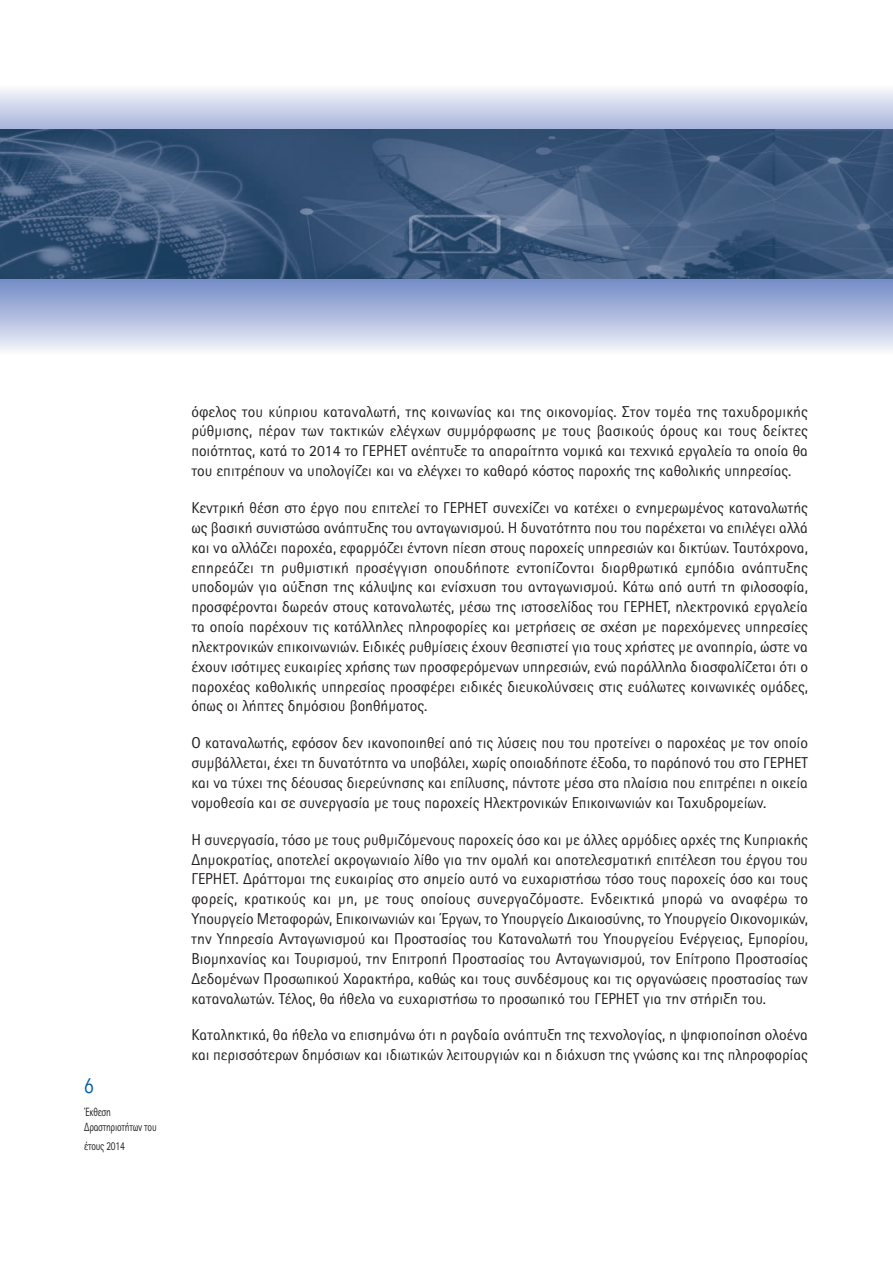
<style>
.page{position:relative;width:893px;height:1263px;background:#fff}
.page>*{position:absolute;margin:0;border:0;box-sizing:border-box;transform-origin:0 0}
.t1{font:21px "Avenir Next Condensed";color:#015aaa}
.t2{font:15.75px/19.8px "Rotis Sans Hel";color:#231f20;text-align:justify}
.t3{font:12px/15.1px "Rotis Sans Hel";letter-spacing:-.025em;color:#231f20;scale:.8 1}
</style>
<div class="page">
<img style="left:0;top:89px;width:893px;height:262px">
<img style="left:0;top:130px;width:893px;height:149px">
<h1 class="t1" style="left:84px;top:1071px;width:11px">6</h1>
<p class="t3" style="left:84px;top:1105px;width:92px">Έκθεση<br>Δραστηριοτήτων του</p>
<p class="t3" style="left:84px;top:1140px;width:52px">έτους 2014</p>
<p class="t2" style="left:191px;top:403px;width:618px">όφελος του κύπριου καταναλωτή, της κοινωνίας και της οικονομίας. Στον τομέα της ταχυδρομικής ρύθμισης, πέραν των τακτικών ελέγχων συμμόρφωσης με τους βασικούς όρους και τους δείκτες ποιότητας, κατά το 2014 το ΓΕΡΗΕΤ ανέπτυξε τα απαραίτητα νομικά και τεχνικά εργαλεία τα οποία θα του επιτρέπουν να υπολογίζει και να ελέγχει το καθαρό κόστος παροχής της καθολικής υπηρεσίας.</p>
<p class="t2" style="left:191px;top:499px;width:618px">Κεντρική θέση στο έργο που επιτελεί το ΓΕΡΗΕΤ συνεχίζει να κατέχει ο ενημερωμένος καταναλωτής ως βασική συνιστώσα ανάπτυξης του ανταγωνισμού. Η δυνατότητα που του παρέχεται να επιλέγει αλλά και να αλλάζει παροχέα, εφαρμόζει έντονη πίεση στους παροχείς υπηρεσιών και δικτύων. Ταυτόχρονα, επηρεάζει τη ρυθμιστική προσέγγιση οπουδήποτε εντοπίζονται διαρθρωτικά εμπόδια ανάπτυξης υποδομών για αύξηση της κάλυψης και ενίσχυση του ανταγωνισμού. Κάτω από αυτή τη φιλοσοφία, προσφέρονται δωρεάν στους καταναλωτές, μέσω της ιστοσελίδας του ΓΕΡΗΕΤ, ηλεκτρονικά εργαλεία τα οποία παρέχουν τις κατάλληλες πληροφορίες και μετρήσεις σε σχέση με παρεχόμενες υπηρεσίες ηλεκτρονικών επικοινωνιών. Ειδικές ρυθμίσεις έχουν θεσπιστεί για τους χρήστες με αναπηρία, ώστε να έχουν ισότιμες ευκαιρίες χρήσης των προσφερόμενων υπηρεσιών, ενώ παράλληλα διασφαλίζεται ότι ο παροχέας καθολικής υπηρεσίας προσφέρει ειδικές διευκολύνσεις στις ευάλωτες κοινωνικές ομάδες, όπως οι λήπτες δημόσιου βοηθήματος.</p>
<p class="t2" style="left:191px;top:735px;width:618px">Ο καταναλωτής, εφόσον δεν ικανοποιηθεί από τις λύσεις που του προτείνει ο παροχέας με τον οποίο συμβάλλεται, έχει τη δυνατότητα να υποβάλει, χωρίς οποιαδήποτε έξοδα, το παράπονό του στο ΓΕΡΗΕΤ και να τύχει της δέουσας διερεύνησης και επίλυσης, πάντοτε μέσα στα πλαίσια που επιτρέπει η οικεία νομοθεσία και σε συνεργασία με τους παροχείς Ηλεκτρονικών Επικοινωνιών και Ταχυδρομείων.</p>
<p class="t2" style="left:191px;top:831px;width:618px">Η συνεργασία, τόσο με τους ρυθμιζόμενους παροχείς όσο και με άλλες αρμόδιες αρχές της Κυπριακής Δημοκρατίας, αποτελεί ακρογωνιαίο λίθο για την ομαλή και αποτελεσματική επιτέλεση του έργου του ΓΕΡΗΕΤ. Δράττομαι της ευκαιρίας στο σημείο αυτό να ευχαριστήσω τόσο τους παροχείς όσο και τους φορείς, κρατικούς και μη, με τους οποίους συνεργαζόμαστε. Ενδεικτικά μπορώ να αναφέρω το Υπουργείο Μεταφορών, Επικοινωνιών και Έργων, το Υπουργείο Δικαιοσύνης, το Υπουργείο Οικονομικών, την Υπηρεσία Ανταγωνισμού και Προστασίας του Καταναλωτή του Υπουργείου Ενέργειας, Εμπορίου, Βιομηχανίας και Τουρισμού, την Επιτροπή Προστασίας του Ανταγωνισμού, τον Επίτροπο Προστασίας Δεδομένων Προσωπικού Χαρακτήρα, καθώς και τους συνδέσμους και τις οργανώσεις προστασίας των καταναλωτών. Τέλος, θα ήθελα να ευχαριστήσω το προσωπικό του ΓΕΡΗΕΤ για την στήριξη του.</p>
<p class="t2" style="left:191px;top:1027px;width:618px">Καταληκτικά, θα ήθελα να επισημάνω ότι η ραγδαία ανάπτυξη της τεχνολογίας, η ψηφιοποίηση ολοένα και περισσότερων δημόσιων και ιδιωτικών λειτουργιών και η διάχυση της γνώσης και της πληροφορίας</p>
</div>
